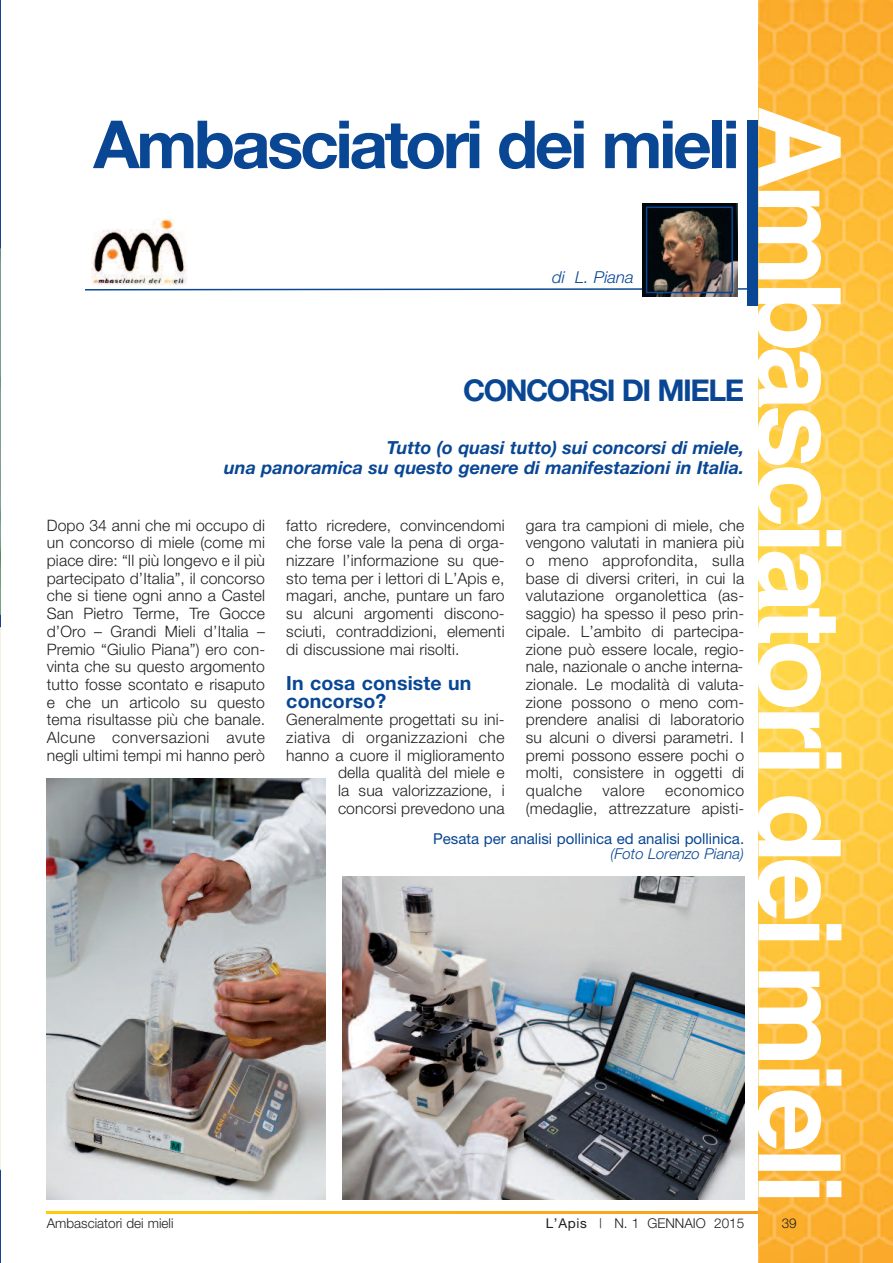
<style>
.page{position:relative;width:893px;height:1263px;background:#fff}
.page>*{position:absolute;margin:0;border:0;box-sizing:border-box;transform-origin:0 0}
.t1{font:700 66.45px "Helvetica Neue";letter-spacing:-.05em;color:#094694}
.t2{font:700 30px "Helvetica Neue";letter-spacing:-.05em;color:#094694}
.t3{font:700 19.5px/17.7px "Helvetica Neue";letter-spacing:.01em;color:#094694}
.t4{font:italic 700 18px/19.5px "Helvetica Neue";color:#094694;text-align:right}
.t5{font:italic 300 16.5px "Helvetica Neue";color:#094694}
.t6{font:300 15.75px/17.7px "Helvetica Neue";letter-spacing:.01em;color:#231f20;text-align:justify}
.t7{font:15px "Helvetica Neue";color:#094694}
.t8{font:italic 300 15px "Helvetica Neue";color:#094694}
.t9{font:300 13.5px "Helvetica Neue";color:#231f20}
.s1{font-weight:400}
</style>
<div class="page">
<svg style="left:47px;top:1212px;width:711px;height:1px"></svg>
<img style="left:758px;top:0;width:135px;height:1263px">
<div style="left:747px;top:121px;width:11px;height:185px;background:#094694"></div>
<svg style="left:757px;top:108px;width:84px;height:1089px"></svg>
<svg style="left:85px;top:287px;width:662px;height:4px"></svg>
<img style="left:91px;top:218px;width:96px;height:66px">
<img style="left:342px;top:877px;width:402px;height:322px">
<img style="left:47px;top:778px;width:279px;height:421px">
<img style="left:642px;top:203px;width:95px;height:93px">
<div style="left:646px;top:206px;width:87px;height:87px;border:2px solid #094694"></div>
<img style="left:0;top:0;width:1px;height:1263px">
<h1 class="t1" style="left:93px;top:121px;width:648px">Ambasciatori dei mieli</h1>
<p class="t5" style="left:552px;top:271px;width:83px">di L. Piana</p>
<h2 class="t2" style="left:463px;top:379px;width:283px">CONCORSI DI MIELE</h2>
<p class="t4" style="left:224px;top:440px;width:522px">Tutto (o quasi tutto) sui concorsi di miele,<br>una panoramica su questo genere di manifestazioni in Italia.</p>
<p class="t6" style="left:47px;top:518px;width:220px">Dopo 34 anni che mi occupo di un concorso di miele (come mi piace dire: “Il più longevo e il più partecipato d’Italia”, il concorso che si tiene ogni anno a Castel San Pietro Terme, Tre Gocce d’Oro – Grandi Mieli d’Italia – Premio “Giulio Piana”) ero con&shy;vinta che su questo argomento tutto fosse scontato e risaputo e che un articolo su questo tema risultasse più che banale.<br>Alcune conversazioni avute negli ultimi tempi mi hanno però</p>
<p class="t6" style="left:286px;top:518px;width:220px">fatto ricredere, convincendomi che forse vale la pena di orga&shy;nizzare l’informazione su que&shy;sto tema per i lettori di L’Apis e, magari, anche, puntare un faro su alcuni argomenti discono&shy;sciuti, contraddizioni, elementi di discussione mai risolti.</p>
<p class="t3" style="left:286px;top:676px;width:187px">In cosa consiste un concorso?</p>
<p class="t6" style="left:286px;top:712px;width:220px;text-align:right">Generalmente progettati su ini&shy;ziativa di organizzazioni che hanno a cuore il miglioramento della qualità del miele e<br>la sua valorizzazione, i concorsi prevedono una</p>
<p class="t6" style="left:526px;top:518px;width:220px">gara tra campioni di miele, che vengono valutati in maniera più o meno approfondita, sulla base di diversi criteri, in cui la valutazione organolettica (as&shy;saggio) ha spesso il peso prin&shy;cipale. L’ambito di partecipa&shy;zione può essere locale, regio&shy;nale, nazionale o anche interna&shy;zionale. Le modalità di valuta&shy;zione possono o meno com&shy;prendere analisi di laboratorio su alcuni o diversi parametri. I premi possono essere pochi o molti, consistere in oggetti di qualche</p>
<p class="t6" style="left:526px;top:783px;width:220px;text-align:right">economico<br>(medaglie, attrezzature apisti-</p>
<p class="t6" style="left:602px;top:783px;width:44px">valore</p>
<p class="t7" style="left:433px;top:833px;width:312px">Pesata per analisi pollinica ed analisi pollinica.</p>
<p class="t8" style="left:611px;top:848px;width:135px">(Foto Lorenzo Piana)</p>
<p class="t9" style="left:47px;top:1219px;width:128px">Ambasciatori dei mieli</p>
<p class="t9" style="left:546px;top:1219px;width:200px"><span class="s1">L’Apis</span> | N. 1 GENNAIO 2015</p>
<p class="t9" style="left:782px;top:1219px;width:16px">39</p>
</div>
